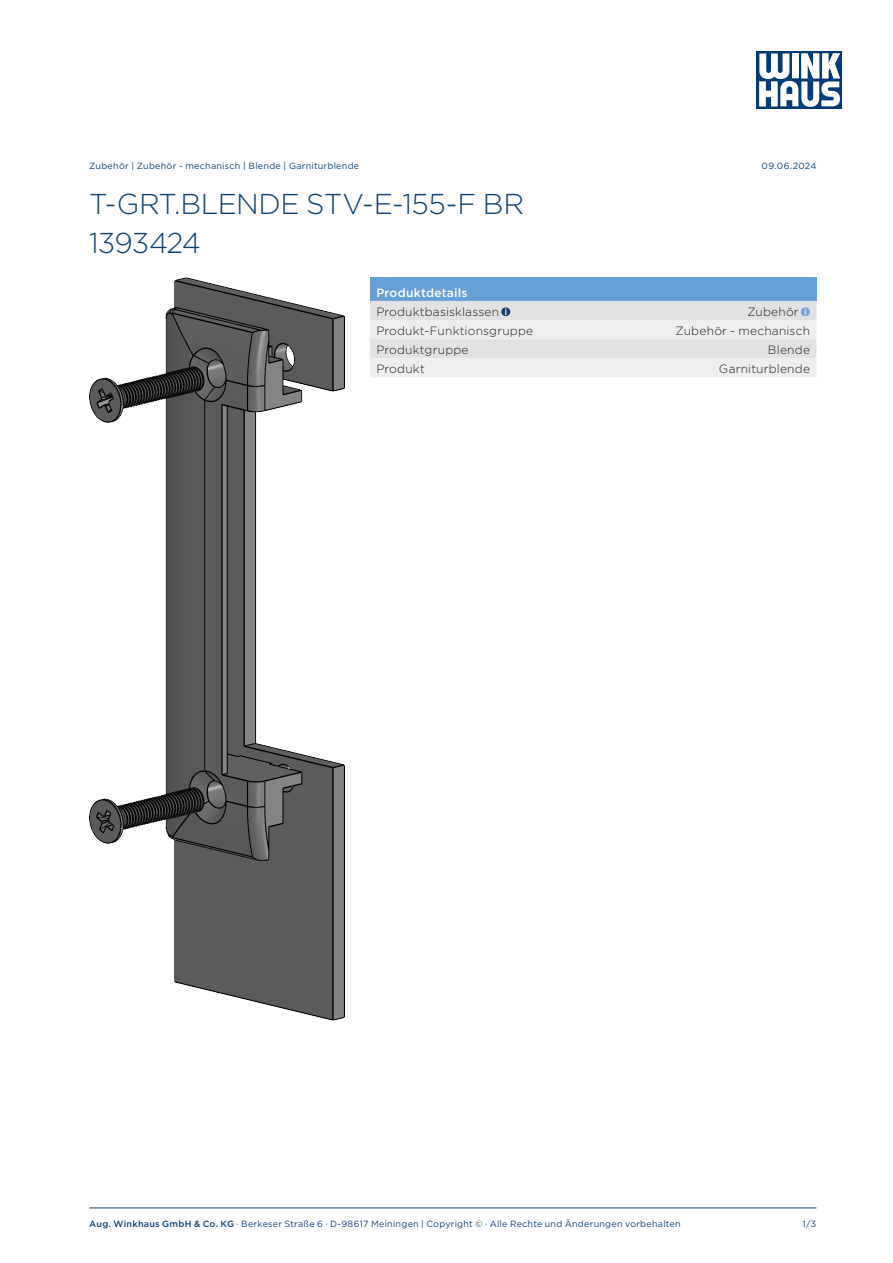
<style>
.page{position:relative;width:893px;height:1263px;background:#fff}
.page>*{position:absolute;margin:0;border:0;box-sizing:border-box;transform-origin:0 0}
.Headline{font:300 28.65px/38.2px "Gotham";letter-spacing:-.025em;color:#0f4272}
.Datenzelle_links{font:300 12px "Gotham";letter-spacing:.015em;color:#231f20}
.Datenzelle_rechts{font:300 12px "Gotham";letter-spacing:.02em;color:#231f20}
.Headerzelle{font:500 12px "Gotham";letter-spacing:.015em;color:#fff}
.Fußzeile{font:9px "Gotham";letter-spacing:.025em;color:#0f4272}
.Kopfzeile{font:9px "Gotham";letter-spacing:.03em;color:#0f4272}
.s1{font-family:"Info Button";font-weight:400;font-size:14.1px;color:#183c71}
.s2{font-family:"Info Button";font-weight:400;font-size:14.1px;color:#6fa3d6}
.s3{font-weight:500}
</style>
<div class="page">
<div style="left:757px;top:51px;width:85px;height:58px;background:#013c77"></div>
<svg style="left:759px;top:53px;width:81px;height:54px"></svg>
<hr style="left:89px;top:1208px;width:727px;height:1px;background:#0f4272">
<div style="left:370px;top:277px;width:446px;height:24px;background:#669fd5"></div>
<div style="left:370px;top:301px;width:446px;height:76px;background:#e6e6e8"></div>
<img style="left:89px;top:277px;width:255px;height:744px">
<p class="Kopfzeile" style="left:89px;top:160px;width:271px">Zubehör | Zubehör - mechanisch | Blende | Garniturblende</p>
<p class="Kopfzeile" style="left:762px;top:160px;width:56px">09.06.2024</p>
<p class="Headline" style="left:89px;top:184px;width:436px">T-GRT.BLENDE STV-E-155-F BR<br>1393424</p>
<p class="Headerzelle" style="left:376px;top:284px;width:93px">Produktdetails</p>
<p class="Datenzelle_links" style="left:376px;top:304px;width:136px">Produktbasisklassen <span class="s1">i</span></p>
<p class="Datenzelle_rechts" style="left:747px;top:304px;width:64px">Zubehör <span class="s2">i</span></p>
<p class="Datenzelle_links" style="left:376px;top:323px;width:158px">Produkt-Funktionsgruppe</p>
<p class="Datenzelle_rechts" style="left:676px;top:323px;width:136px">Zubehör - mechanisch</p>
<p class="Datenzelle_links" style="left:376px;top:342px;width:94px">Produktgruppe</p>
<p class="Datenzelle_rechts" style="left:768px;top:342px;width:44px">Blende</p>
<p class="Datenzelle_links" style="left:376px;top:361px;width:50px">Produkt</p>
<p class="Datenzelle_rechts" style="left:719px;top:361px;width:93px">Garniturblende</p>
<p class="Fußzeile" style="left:89px;top:1218px;width:593px"><span class="s3">Aug. Winkhaus GmbH &amp; Co. KG</span> ∙ Berkeser Straße 6 · D-98617 Meiningen | Copyright © · Alle Rechte und Änderungen vorbehalten</p>
<p class="Fußzeile" style="left:803px;top:1218px;width:15px">1/3</p>
</div>
